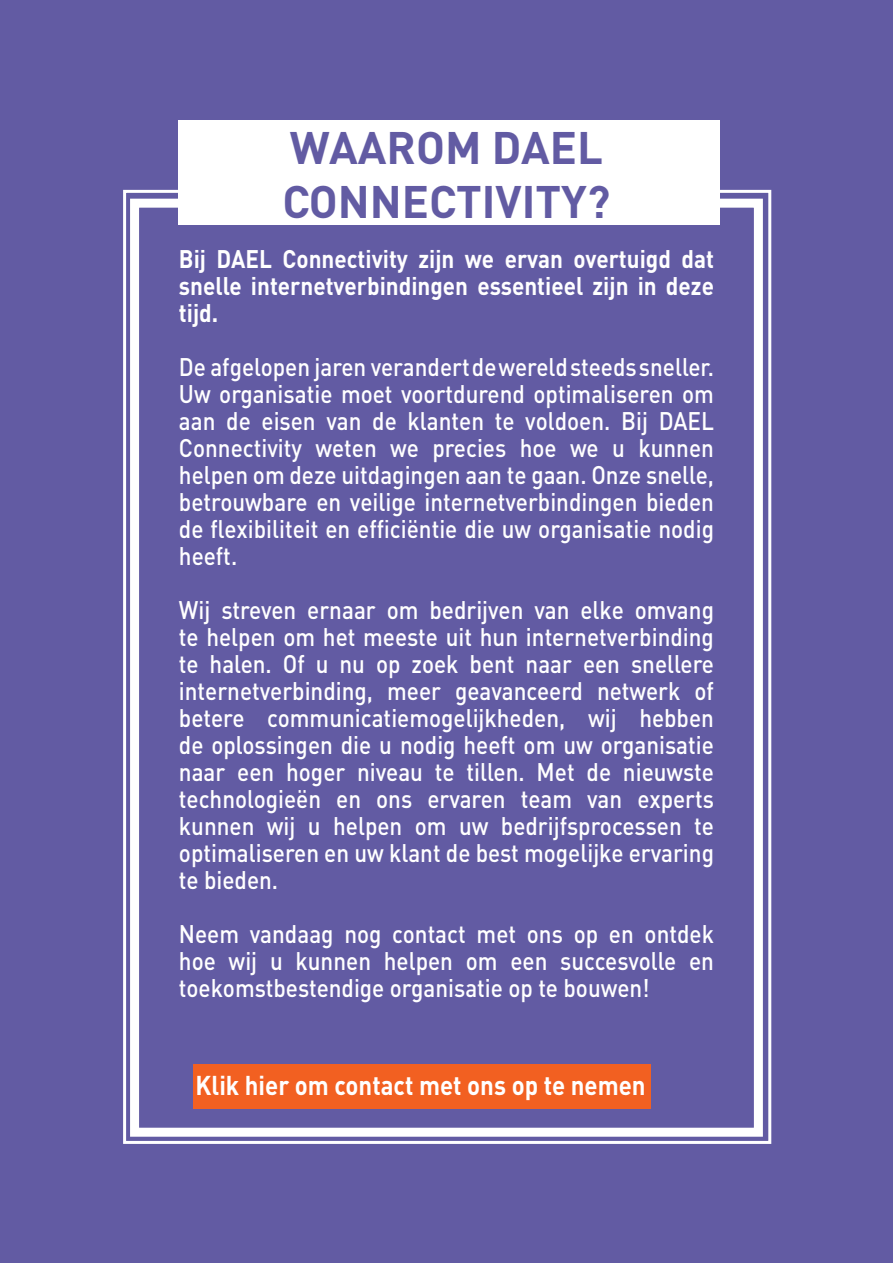
<style>
.page{position:relative;width:893px;height:1263px;background:#625ba3}
.page>*{position:absolute;margin:0;border:0;box-sizing:border-box;transform-origin:0 0}
.t1{font:700 45px "DIN Pro";color:#625ba3}
.t2{font:700 26.85px "DIN Pro";color:#fff;scale:.89 1}
.t3{font:500 25.2px/27px "DIN Pro";color:#fff;text-align:justify;scale:.89 1}
.t4{font:700 25.2px/27px "DIN Pro";color:#fff;text-align:justify;scale:.89 1}
</style>
<div class="page">
<div style="left:130px;top:199px;width:633px;height:938px;border:9px solid #fff"></div>
<div style="left:179px;top:120px;width:541px;height:105px;background:#fff"></div>
<div style="left:193px;top:1064px;width:458px;height:45px;background:#f26021"></div>
<p class="t1" style="left:290px;top:117px;width:314px">WAAROM DAEL</p>
<p class="t1" style="left:283px;top:171px;width:329px">CONNECTIVITY?</p>
<p class="t4" style="left:179px;top:244px;width:603px">Bij DAEL Connectivity zijn we ervan overtuigd dat snelle internetverbindingen essentieel zijn in deze tijd.</p>
<p class="t3" style="left:179px;top:352px;width:603px">De afgelopen jaren verandert de wereld steeds sneller.<br>Uw organisatie moet voortdurend optimaliseren om aan de eisen van de klanten te voldoen. Bij DAEL Connectivity weten we precies hoe we u kunnen helpen om deze uitdagingen aan te gaan. Onze snelle, betrouwbare en veilige internetverbindingen bieden de flexibiliteit en efficiëntie die uw organisatie nodig heeft.</p>
<p class="t3" style="left:179px;top:595px;width:603px">Wij streven ernaar om bedrijven van elke omvang te helpen om het meeste uit hun internetverbinding te halen. Of u nu op zoek bent naar een snellere internetverbinding, meer geavanceerd netwerk of betere communicatiemogelijkheden, wij hebben de oplossingen die u nodig heeft om uw organisatie naar een hoger niveau te tillen. Met de nieuwste technologieën en ons ervaren team van experts kunnen wij u helpen om uw bedrijfsprocessen te optimaliseren en uw klant de best mogelijke ervaring te bieden.</p>
<p class="t3" style="left:179px;top:919px;width:603px">Neem vandaag nog contact met ons op en ontdek hoe wij u kunnen helpen om een succesvolle en toekomstbestendige organisatie op te bouwen!</p>
<p class="t2" style="left:196px;top:1067px;width:507px">Klik hier om contact met ons op te nemen</p>
</div>
